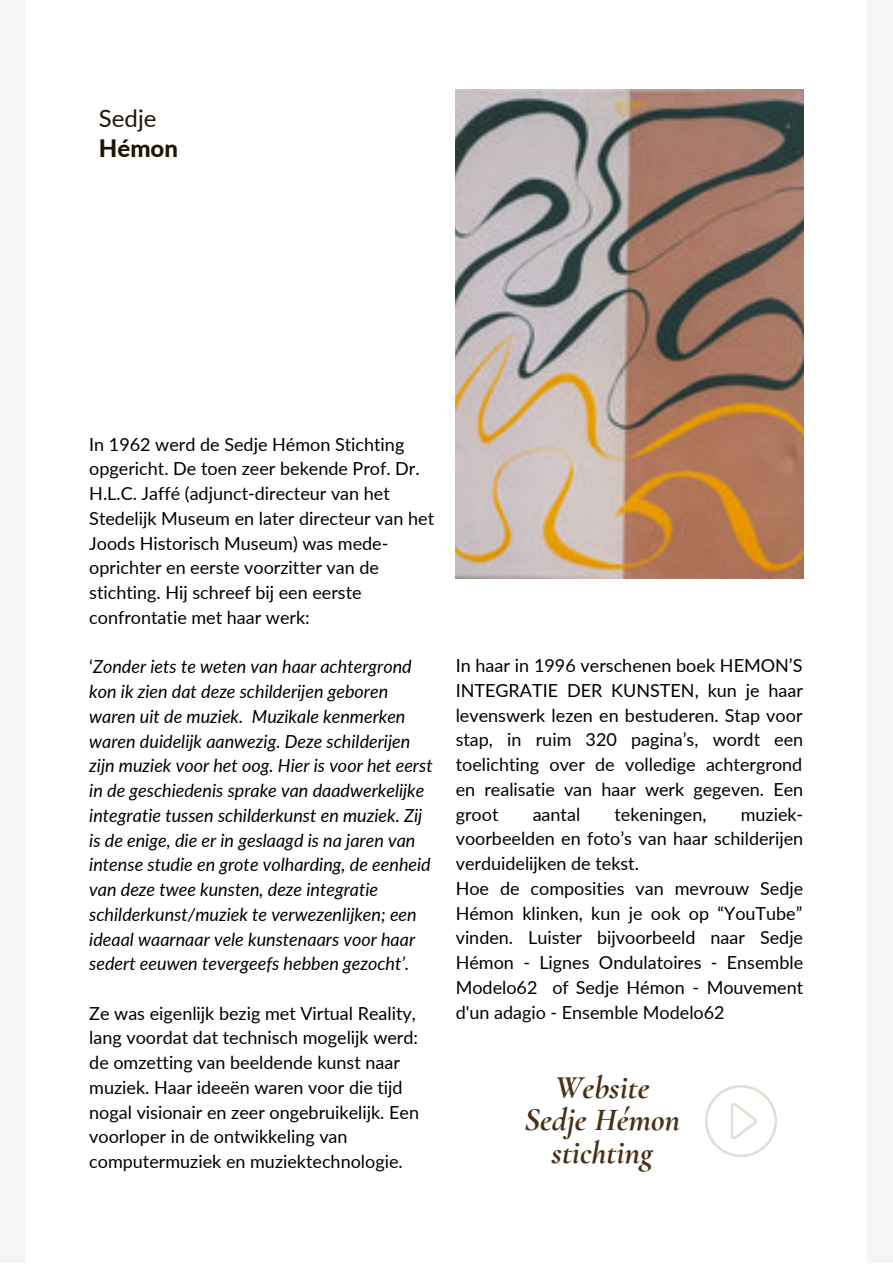
<style>
.page{position:relative;width:893px;height:1264px;background:#fff}
.page>*{position:absolute;margin:0;border:0;box-sizing:border-box;transform-origin:0 0}
.t1{font:italic 700 33px/32.5px "Cormorant Garamond";color:#483215;text-align:center}
.t2{font:24px "Lato";color:#201404}
.t3{font:800 24px "Lato";color:#201404}
.t4{font:18px/24.8px "Lato";color:#000}
.t5{font:italic 18px/24.8px "Lato";color:#000}
.s1{font-style:normal}
</style>
<div class="page">
<div style="left:0;top:0;width:24px;height:1262px;background:#f6f4f4"></div>
<div style="left:867px;top:0;width:25px;height:1262px;background:#f6f4f4"></div>
<svg style="left:705px;top:1085px;width:72px;height:71px"></svg>
<img style="left:455px;top:89px;width:348px;height:489px">
<h2 class="t2" style="left:99px;top:103px;width:59px">Sedje</h2>
<h2 class="t3" style="left:99px;top:133px;width:81px">Hémon</h2>
<p class="t4" style="left:89px;top:431px;width:346px">In 1962 werd de Sedje Hémon Stichting opgericht. De toen zeer bekende Prof. Dr.<br>H.L.C. Jaffé (adjunct-directeur van het Stedelijk Museum en later directeur van het Joods Historisch Museum) was mede&shy;oprichter en eerste voorzitter van de stichting. Hij schreef bij een eerste confrontatie met haar werk:</p>
<p class="t5" style="left:89px;top:654px;width:345px"><span class="s1">‘</span>Zonder iets te weten van haar achtergrond kon ik zien dat deze schilderijen geboren waren uit de muziek. Muzikale kenmerken waren duidelijk aanwezig. Deze schilderijen zijn muziek voor het oog. Hier is voor het eerst in de geschiedenis sprake van daadwerkelijke integratie tussen schilderkunst en muziek. Zij is de enige, die er in geslaagd is na jaren van intense studie en grote volharding, de eenheid van deze twee kunsten, deze integratie schilderkunst/muziek te verwezenlijken; een ideaal waarnaar vele kunstenaars voor haar sedert eeuwen tevergeefs hebben gezocht’.</p>
<p class="t4" style="left:89px;top:1000px;width:331px">Ze was eigenlijk bezig met Virtual Reality, lang voordat dat technisch mogelijk werd: de omzetting van beeldende kunst naar muziek. Haar ideeën waren voor die tijd nogal visionair en zeer ongebruikelijk. Een voorloper in de ontwikkeling van computermuziek en muziektechnologie.</p>
<p class="t4" style="left:455px;top:652px;width:349px;text-align:justify">In haar in 1996 verschenen boek HEMON’S INTEGRATIE DER KUNSTEN, kun je haar levenswerk lezen en bestuderen. Stap voor stap, in ruim 320 pagina’s, wordt een toelichting over de volledige achtergrond en realisatie van haar werk gegeven. Een groot</p>
<p class="t4" style="left:455px;top:801px;width:349px;text-indent:285px">muziek&shy;voorbeelden en foto’s van haar schilderijen verduidelijken de tekst.<br>Hoe de composities van mevrouw Sedje Hémon klinken, kun je ook op “YouTube” vinden. Luister bijvoorbeeld naar Sedje Hémon - Lignes Ondulatoires - Ensemble Modelo62 of Sedje Hémon - Mouvement d'un adagio - Ensemble Modelo62</p>
<p class="t4" style="left:532px;top:801px;width:49px">aantal</p>
<p class="t4" style="left:614px;top:801px;width:93px">tekeningen,</p>
<h1 class="t1" style="left:524px;top:1071px;width:157px">Website<br>Sedje Hémon stichting</h1>
</div>
